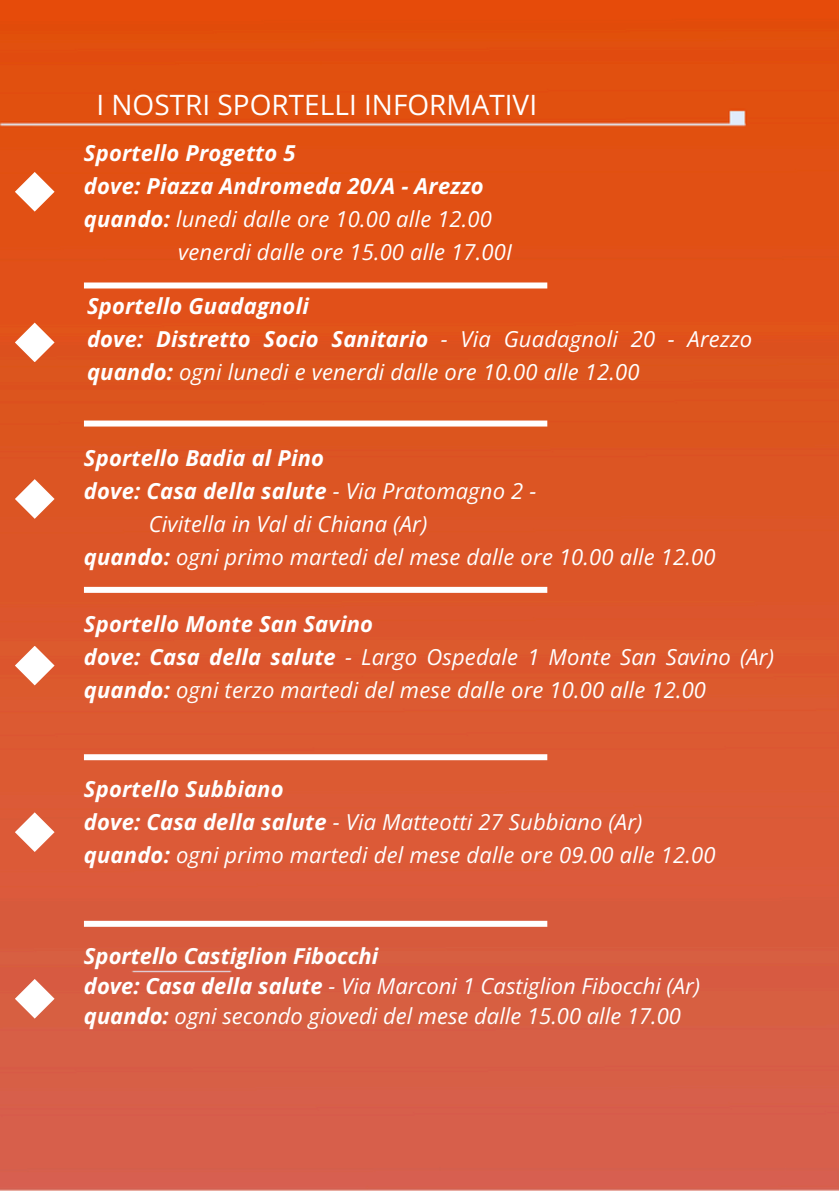
<style>
.page{position:relative;width:839px;height:1191px;background:#fff}
.page>*{position:absolute;margin:0;border:0;box-sizing:border-box;transform-origin:0 0}
.t1{font:28px "Open Sans";color:#fff}
.t2{font:italic 22px/33px "Open Sans";letter-spacing:.01em;color:#fff}
.t3{font:italic 700 22px "Open Sans";letter-spacing:.01em;color:#fff}
.s1{font-weight:700}
.s2{font-weight:400}
</style>
<div class="page">
<img style="left:0;top:0;width:838px;height:1191px">
<svg style="left:15px;top:172px;width:40px;height:40px"></svg>
<svg style="left:15px;top:323px;width:40px;height:39px"></svg>
<svg style="left:15px;top:479px;width:40px;height:40px"></svg>
<svg style="left:15px;top:646px;width:40px;height:39px"></svg>
<svg style="left:15px;top:812px;width:40px;height:40px"></svg>
<svg style="left:15px;top:979px;width:40px;height:40px"></svg>
<div style="left:84px;top:421px;width:463px;height:6px;background:#fff"></div>
<div style="left:84px;top:587px;width:463px;height:6px;background:#fff"></div>
<div style="left:84px;top:754px;width:463px;height:6px;background:#fff"></div>
<div style="left:84px;top:921px;width:463px;height:6px;background:#fff"></div>
<div style="left:84px;top:283px;width:463px;height:6px;background:#fff"></div>
<p class="t1" style="left:96px;top:85px;width:442px">I NOSTRI SPORTELLI INFORMATIVI</p>
<p class="t3" style="left:84px;top:137px;width:213px">Sportello Progetto 5</p>
<h1 class="t3" style="left:84px;top:170px;width:401px">dove: Piazza Andromeda 20/A - Arezzo</h1>
<p class="t2" style="left:84px;top:202px;width:409px"><span class="s1">quando:</span> lunedi dalle ore 10.00 alle 12.00</p>
<p class="t2" style="left:178px;top:235px;width:335px">venerdi dalle ore 15.00 alle 17.00I</p>
<p class="t3" style="left:87px;top:290px;width:223px">Sportello Guadagnoli</p>
<p class="t2" style="left:87px;top:322px;width:666px"><span class="s1">dove: Distretto Socio Sanitario</span> - Via Guadagnoli 20 - Arezzo <span class="s1">quando:</span> ogni lunedi e venerdi dalle ore 10.00 alle 12.00</p>
<p class="t3" style="left:84px;top:442px;width:242px">Sportello Badia al Pino</p>
<p class="t3" style="left:84px;top:475px;width:454px">dove: Casa della salute <span class="s2">- Via Pratomagno 2 -</span></p>
<p class="t2" style="left:149px;top:507px;width:280px">Civitella in Val di Chiana (Ar)</p>
<p class="t2" style="left:84px;top:540px;width:633px"><span class="s1">quando:</span> ogni primo martedi del mese dalle ore 10.00 alle 12.00</p>
<p class="t3" style="left:84px;top:609px;width:290px">Sportello Monte San Savino</p>
<p class="t2" style="left:84px;top:640px;width:691px"><span class="s1">dove: Casa della salute</span> - Largo Ospedale 1 Monte San Savino (Ar) <span class="s1">quando:</span> ogni terzo martedi del mese dalle ore 10.00 alle 12.00</p>
<p class="t3" style="left:84px;top:774px;width:201px">Sportello Subbiano</p>
<p class="t2" style="left:84px;top:805px;width:560px"><span class="s1">dove: Casa della salute</span> - Via Matteotti 27 Subbiano (Ar)</p>
<p class="t2" style="left:84px;top:838px;width:633px"><span class="s1">quando:</span> ogni primo martedi del mese dalle ore 09.00 alle 12.00</p>
<p class="t3" style="left:84px;top:940px;width:296px">Sportello Castiglion Fibocchi</p>
<p class="t2" style="left:84px;top:969px;width:617px"><span class="s1">dove: Casa della salute</span> - Via Marconi 1 Castiglion Fibocchi (Ar)</p>
<p class="t2" style="left:84px;top:999px;width:598px"><span class="s1">quando:</span> ogni secondo giovedi del mese dalle 15.00 alle 17.00</p>
</div>
